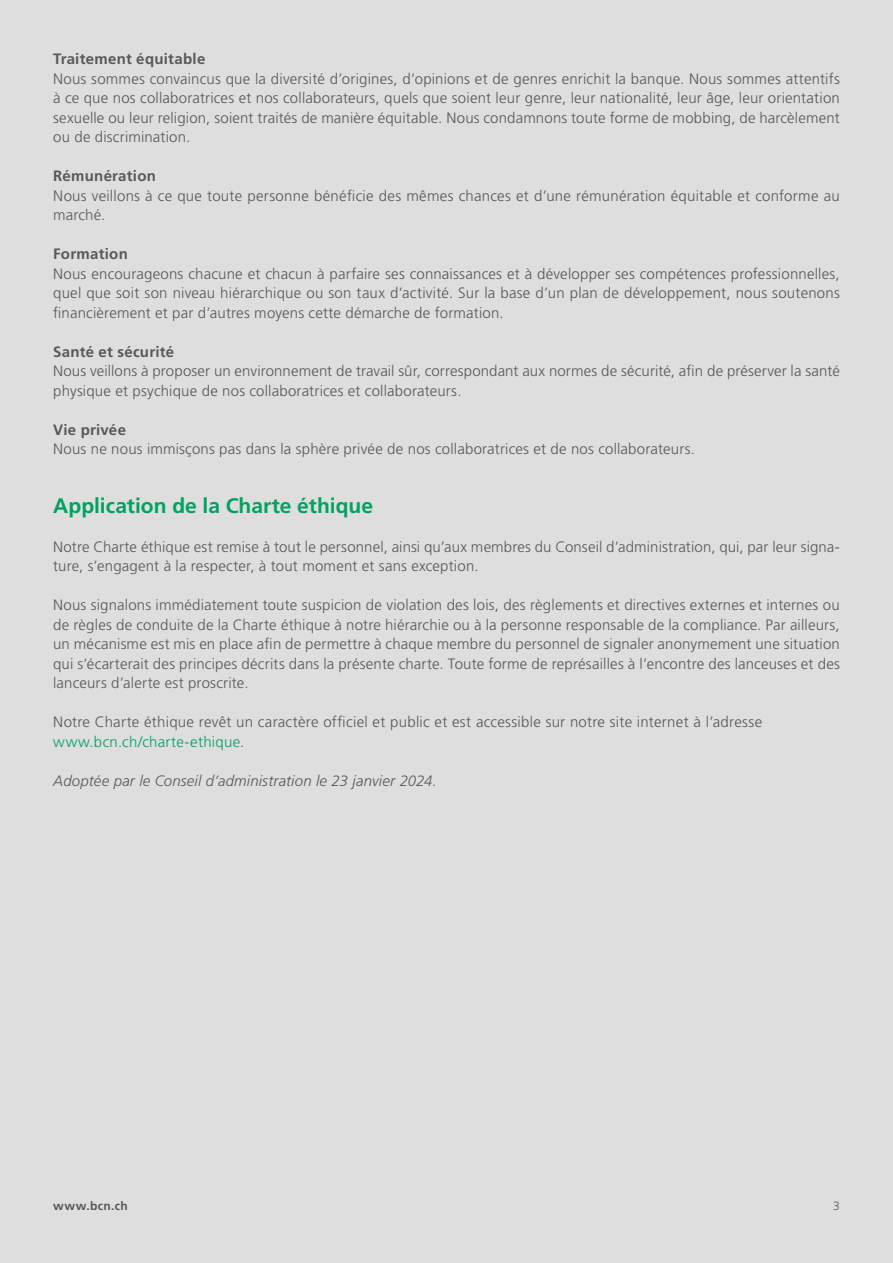
<style>
.page{position:relative;width:893px;height:1263px;background:#dddedd}
.page>*{position:absolute;margin:0;border:0;box-sizing:border-box;transform-origin:0 0}
.t1{font:700 21px "Frutiger LT Std";color:#00a261}
.t2{font:300 15px/19.5px "Frutiger LT Std";letter-spacing:.01em;color:#57585a}
.t3{font:700 15px "Frutiger LT Std";letter-spacing:.02em;color:#57585a}
.t4{font:italic 300 15px "Frutiger LT Std";letter-spacing:.01em;color:#57585a}
.t5{font:700 12px "Frutiger LT Std";letter-spacing:.035em;color:#57585a}
.t6{font:300 12px "Frutiger LT Std";color:#57585a}
.s1{color:#00a261}
</style>
<div class="page">
<p class="t3" style="left:53px;top:50px;width:154px">Traitement équitable</p>
<p class="t2" style="left:53px;top:69px;width:788px;text-align:justify">Nous sommes convaincus que la diversité d’origines, d’opinions et de genres enrichit la banque. Nous sommes attentifs à ce que nos collaboratrices et nos collaborateurs, quels que soient leur genre, leur nationalité, leur âge, leur orientation sexuelle ou leur religion, soient traités de manière équitable. Nous condamnons toute forme de mobbing, de harcèlement ou de discrimination.</p>
<p class="t3" style="left:53px;top:167px;width:104px">Rémunération</p>
<p class="t2" style="left:53px;top:186px;width:788px">Nous veillons à ce que toute personne bénéficie des mêmes chances et d’une rémunération équitable et conforme au marché.</p>
<p class="t3" style="left:53px;top:245px;width:76px">Formation</p>
<p class="t2" style="left:53px;top:264px;width:788px;text-align:justify">Nous encourageons chacune et chacun à parfaire ses connaissances et à développer ses compétences professionnelles, quel que soit son niveau hiérarchique ou son taux d’activité. Sur la base d’un plan de développement, nous soutenons financièrement et par d’autres moyens cette démarche de formation.</p>
<p class="t3" style="left:53px;top:343px;width:123px">Santé et sécurité</p>
<p class="t2" style="left:53px;top:362px;width:788px">Nous veillons à proposer un environnement de travail sûr, correspondant aux normes de sécurité, afin de préserver la santé physique et psychique de nos collaboratrices et collaborateurs.</p>
<p class="t3" style="left:53px;top:421px;width:74px">Vie privée</p>
<p class="t2" style="left:53px;top:440px;width:643px">Nous ne nous immisçons pas dans la sphère privée de nos collaboratrices et de nos collaborateurs.</p>
<h1 class="t1" style="left:53px;top:493px;width:322px">Application de la Charte éthique</h1>
<p class="t2" style="left:53px;top:537px;width:788px">Notre Charte éthique est remise à tout le personnel, ainsi qu’aux membres du Conseil d’administration, qui, par leur signa&shy;ture, s’engagent à la respecter, à tout moment et sans exception.</p>
<p class="t2" style="left:53px;top:596px;width:788px;text-align:justify">Nous signalons immédiatement toute suspicion de violation des lois, des règlements et directives externes et internes ou de règles de conduite de la Charte éthique à notre hiérarchie ou à la personne responsable de la compliance. Par ailleurs, un mécanisme est mis en place afin de permettre à chaque membre du personnel de signaler anonymement une situation qui s’écarterait des principes décrits dans la présente charte. Toute forme de représailles à l’encontre des lanceuses et des lanceurs d’alerte est proscrite.</p>
<p class="t2" style="left:53px;top:713px;width:711px">Notre Charte éthique revêt un caractère officiel et public et est accessible sur notre site internet à l’adresse <span class="s1">www.bcn.ch/charte-ethique</span>.</p>
<p class="t4" style="left:53px;top:772px;width:385px">Adoptée par le Conseil d’administration le 23 janvier 2024.</p>
<p class="t5" style="left:53px;top:1198px;width:76px">www.bcn.ch</p>
<p class="t6" style="left:833px;top:1199px;width:8px">3</p>
</div>
